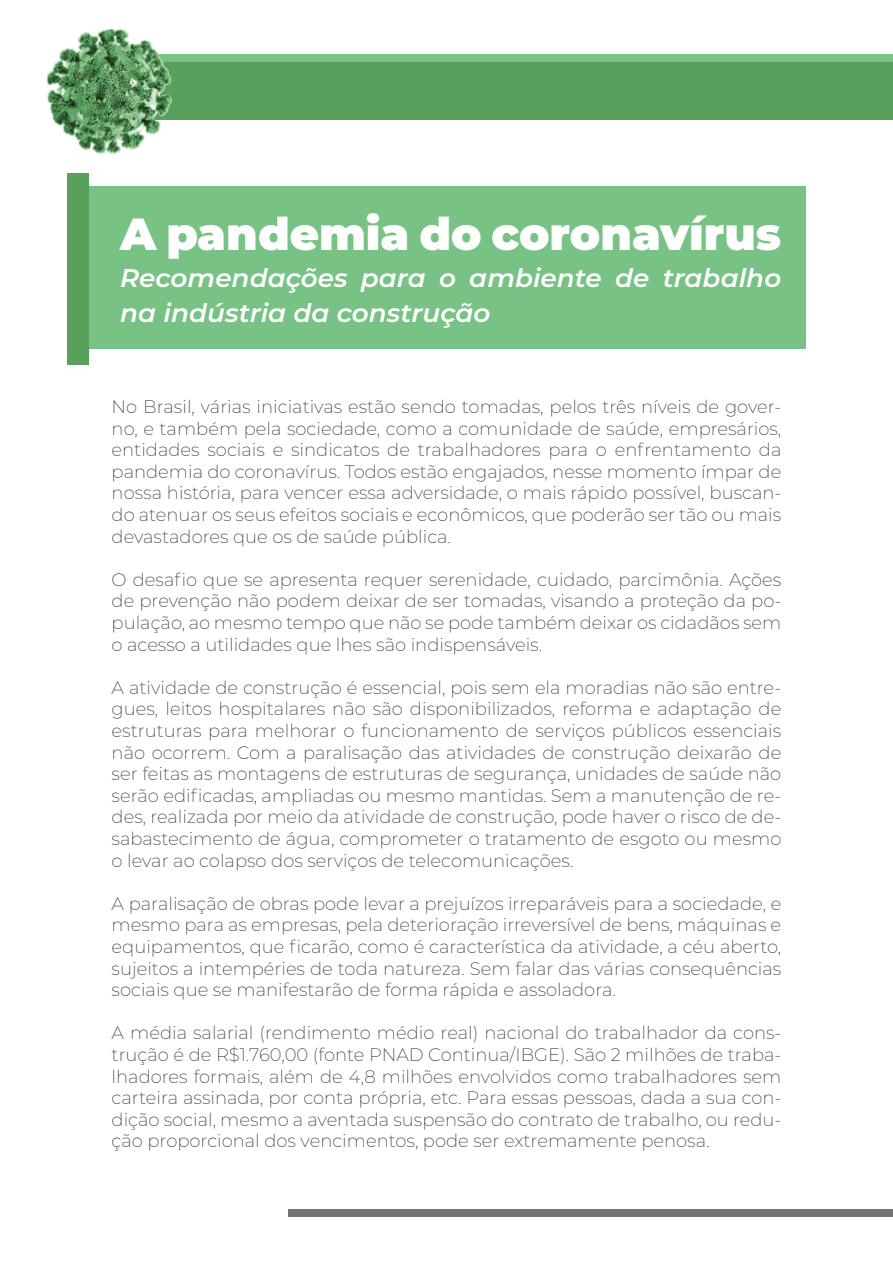
<style>
.page{position:relative;width:893px;height:1263px;background:#fff}
.page>*{position:absolute;margin:0;border:0;box-sizing:border-box;transform-origin:0 0}
.t1{font:900 45px "Montserrat";color:#fff}
.t2{font:italic 600 25.5px/34.5px "Montserrat";color:#fff}
.t3{font:200 18px/21.6px "Montserrat";color:#312f30;text-align:justify}
</style>
<div class="page">
<div style="left:83px;top:187px;width:723px;height:162px;background:#78c285"></div>
<div style="left:171px;top:54px;width:722px;height:8px;background:#78c285"></div>
<div style="left:83px;top:62px;width:810px;height:58px;background:#59a05d"></div>
<img style="left:47px;top:29px;width:124px;height:124px">
<div style="left:289px;top:1209px;width:604px;height:7px;background:#737373"></div>
<div style="left:67px;top:173px;width:21px;height:192px;background:#59a05d"></div>
<p class="t1" style="left:120px;top:200px;width:663px">A pandemia do coronavírus</p>
<p class="t2" style="left:120px;top:260px;width:663px">Recomendações para o ambiente de trabalho na indústria da construção</p>
<p class="t3" style="left:112px;top:395px;width:671px">No Brasil, várias iniciativas estão sendo tomadas, pelos três níveis de gover&shy;no, e também pela sociedade, como a comunidade de saúde, empresários, entidades sociais e sindicatos de trabalhadores para o enfrentamento da pandemia do coronavírus. Todos estão engajados, nesse momento ímpar de nossa história, para vencer essa adversidade, o mais rápido possível, buscan&shy;do atenuar os seus efeitos sociais e econômicos, que poderão ser tão ou mais devastadores que os de saúde pública.</p>
<p class="t3" style="left:112px;top:568px;width:671px">O desafio que se apresenta requer serenidade, cuidado, parcimônia. Ações de prevenção não podem deixar de ser tomadas, visando a proteção da po&shy;pulação, ao mesmo tempo que não se pode também deixar os cidadãos sem o acesso a utilidades que lhes são indispensáveis.</p>
<p class="t3" style="left:112px;top:676px;width:671px">A atividade de construção é essencial, pois sem ela moradias não são entre&shy;gues, leitos hospitalares não são disponibilizados, reforma e adaptação de estruturas para melhorar o funcionamento de serviços públicos essenciais não ocorrem. Com a paralisação das atividades de construção deixarão de ser feitas as montagens de estruturas de segurança, unidades de saúde não serão edificadas, ampliadas ou mesmo mantidas. Sem a manutenção de re&shy;des, realizada por meio da atividade de construção, pode haver o risco de de&shy;sabastecimento de água, comprometer o tratamento de esgoto ou mesmo o levar ao colapso dos serviços de telecomunicações.</p>
<p class="t3" style="left:112px;top:892px;width:671px">A paralisação de obras pode levar a prejuízos irreparáveis para a sociedade, e mesmo para as empresas, pela deterioração irreversível de bens, máquinas e equipamentos, que ficarão, como é característica da atividade, a céu aberto, sujeitos a intempéries de toda natureza. Sem falar das várias consequências sociais que se manifestarão de forma rápida e assoladora.</p>
<p class="t3" style="left:112px;top:1022px;width:671px">A média salarial (rendimento médio real) nacional do trabalhador da cons&shy;trução é de R$1.760,00 (fonte PNAD Continua/IBGE). São 2 milhões de traba&shy;lhadores formais, além de 4,8 milhões envolvidos como trabalhadores sem carteira assinada, por conta própria, etc. Para essas pessoas, dada a sua con&shy;dição social, mesmo a aventada suspensão do contrato de trabalho, ou redu&shy;ção proporcional dos vencimentos, pode ser extremamente penosa.</p>
</div>
